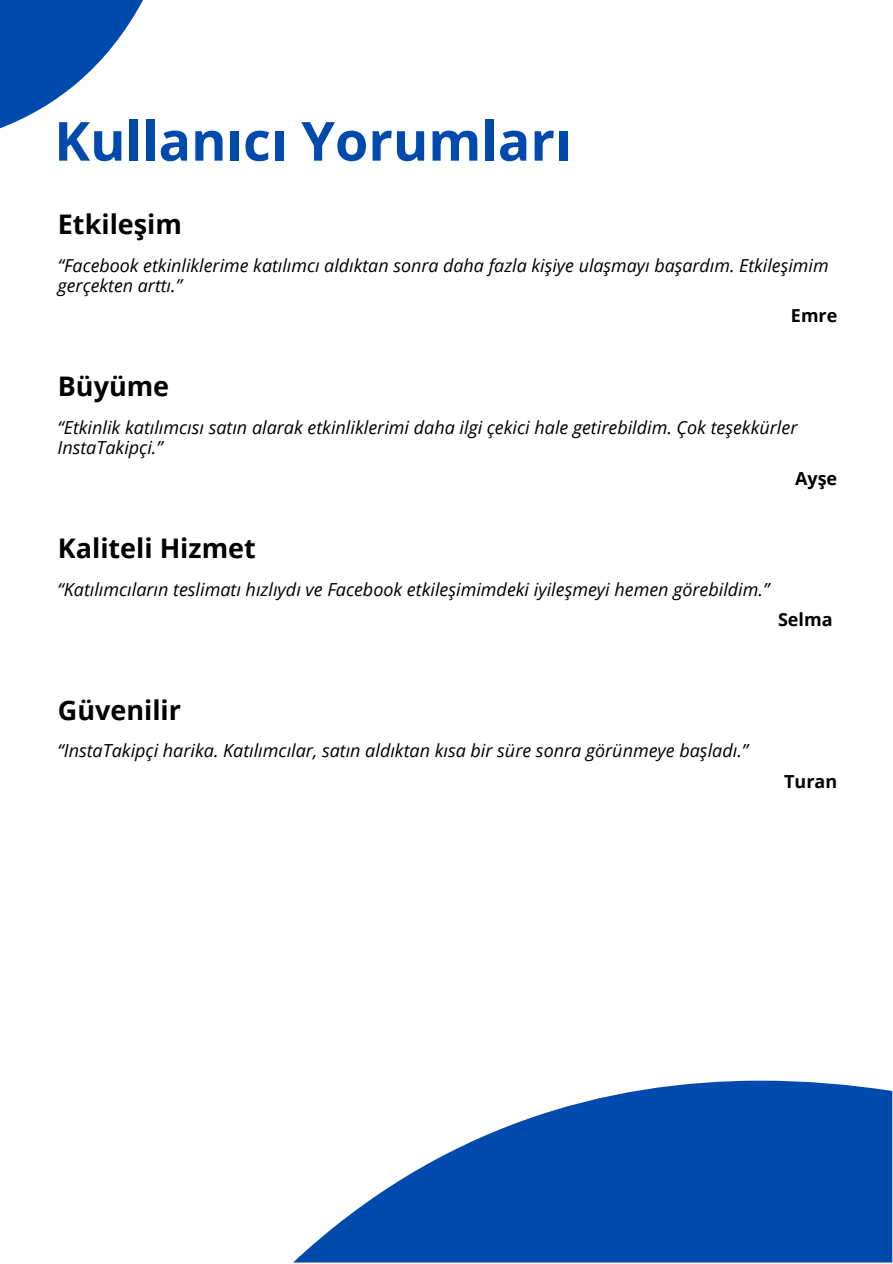
<style>
.page{position:relative;width:893px;height:1264px;background:#fff}
.page>*{position:absolute;margin:0;border:0;box-sizing:border-box;transform-origin:0 0}
.t1{font:700 54px "Open Sans";color:#004aad}
.t2{font:700 27px "Open Sans";color:#000}
.t3{font:italic 18px/20.2px "Open Sans";color:#000}
.t4{font:700 18px "Open Sans";color:#000}
.t5{font:italic 17.85px/20.1px "Open Sans";color:#000}
.t6{font:700 17.85px "Open Sans";color:#000}
</style>
<div class="page">
<svg style="left:293px;top:1080px;width:599px;height:182px;fill:#004aad"></svg>
<svg style="left:0;top:0;width:143px;height:128px"></svg>
<h1 class="t1" style="left:54px;top:103px;width:518px">Kullanıcı Yorumları</h1>
<h2 class="t2" style="left:58px;top:206px;width:126px">Etkileşim</h2>
<p class="t5" style="left:58px;top:255px;width:772px">“Facebook etkinliklerime katılımcı aldıktan sonra daha fazla kişiye ulaşmayı başardım. Etkileşimim gerçekten arttı.”</p>
<p class="t6" style="left:790px;top:303px;width:48px">Emre</p>
<h2 class="t2" style="left:58px;top:367px;width:113px">Büyüme</h2>
<p class="t3" style="left:57px;top:417px;width:741px">“Etkinlik katılımcısı satın alarak etkinliklerimi daha ilgi çekici hale getirebildim. Çok teşekkürler<br>InstaTakipçi.”</p>
<p class="t4" style="left:795px;top:465px;width:44px">Ayşe</p>
<h2 class="t2" style="left:58px;top:529px;width:199px">Kaliteli Hizmet</h2>
<p class="t3" style="left:57px;top:578px;width:713px">“Katılımcıların teslimatı hızlıydı ve Facebook etkileşimimdeki iyileşmeyi hemen görebildim.”</p>
<p class="t4" style="left:778px;top:606px;width:56px">Selma</p>
<h2 class="t2" style="left:58px;top:691px;width:125px">Güvenilir</h2>
<p class="t3" style="left:57px;top:740px;width:692px">“InstaTakipçi harika. Katılımcılar, satın aldıktan kısa bir süre sonra görünmeye başladı.”</p>
<p class="t4" style="left:784px;top:768px;width:55px">Turan</p>
</div>
